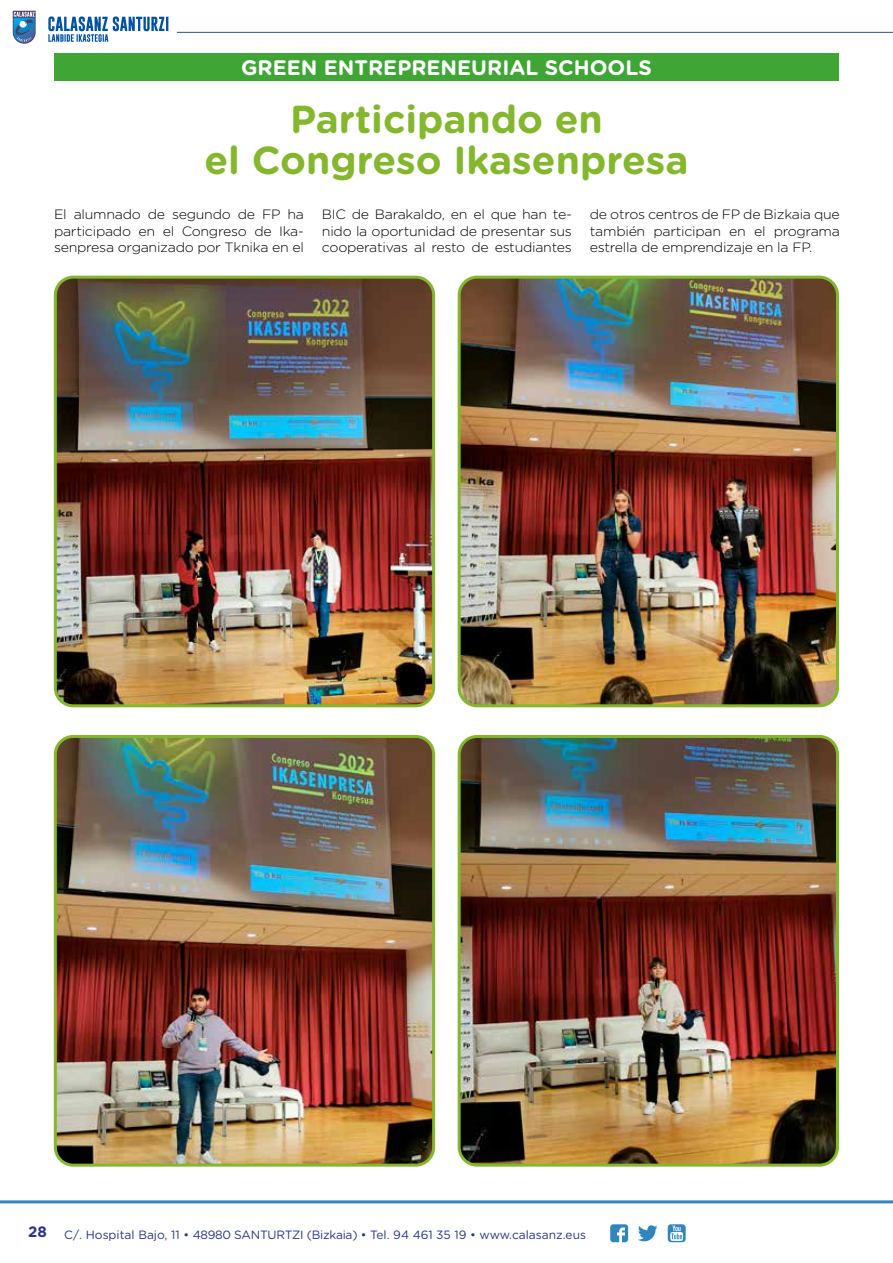
<style>
.page{position:relative;width:893px;height:1263px;background:#fff}
.page>*{position:absolute;margin:0;border:0;box-sizing:border-box;transform-origin:0 0}
.t1{font:700 39px/40.5px "Gotham Rounded";color:#84b72d;text-align:center}
.t2{font:700 21px "Gotham Rounded";color:#fff}
.t3{font:300 13.5px/16.5px "Gotham Rounded";letter-spacing:-.02em;color:#000;text-align:justify;scale:1.05 1}
.t4{font:12px "Gotham Rounded";color:#283583}
.s1{font-weight:700;font-size:15px}
</style>
<div class="page">
<svg style="left:13px;top:11px;width:23px;height:33px"></svg>
<hr style="left:0;top:1200px;width:893px;height:3px;background:#2f85bd">
<svg style="left:638px;top:1225px;width:19px;height:16px"></svg>
<svg style="left:610px;top:1224px;width:18px;height:18px"></svg>
<svg style="left:668px;top:1224px;width:18px;height:18px"></svg>
<hr style="left:177px;top:32px;width:716px;height:1px;background:#225197">
<svg style="left:48px;top:16px;width:120px;height:26px"></svg>
<div style="left:54px;top:53px;width:785px;height:28px;background:#3fa535"></div>
<img style="left:55px;top:277px;width:379px;height:429px">
<div style="left:54px;top:276px;width:381px;height:431px;border:3px solid #84b72d;border-radius:18px"></div>
<img style="left:55px;top:739px;width:379px;height:426px">
<div style="left:54px;top:735px;width:381px;height:431px;border:3px solid #84b72d;border-radius:18px"></div>
<img style="left:459px;top:277px;width:376px;height:429px">
<div style="left:458px;top:276px;width:381px;height:431px;border:3px solid #84b72d;border-radius:18px"></div>
<img style="left:459px;top:736px;width:378px;height:429px">
<div style="left:458px;top:735px;width:381px;height:431px;border:3px solid #84b72d;border-radius:18px"></div>
<h2 class="t2" style="left:241px;top:52px;width:412px">GREEN ENTREPRENEURIAL SCHOOLS</h2>
<h1 class="t1" style="left:204px;top:97px;width:486px">Participando en<br>el Congreso Ikasenpresa</h1>
<p class="t3" style="left:54px;top:206px;width:240px">El alumnado de segundo de FP ha participado en el Congreso de Ika&shy;senpresa organizado por Tknika en el</p>
<p class="t3" style="left:322px;top:206px;width:240px">BIC de Barakaldo, en el que han te&shy;nido la oportunidad de presentar sus cooperativas al resto de estudiantes</p>
<p class="t3" style="left:590px;top:206px;width:240px">de otros centros de FP de Bizkaia que también participan en el programa estrella de emprendizaje en la FP.</p>
<p class="t4" style="left:28px;top:1226px;width:559px"><span class="s1">28</span> C/. Hospital Bajo, 11 • 48980 SANTURTZI (Bizkaia) • Tel. 94 461 35 19 • www.calasanz.eus</p>
</div>
